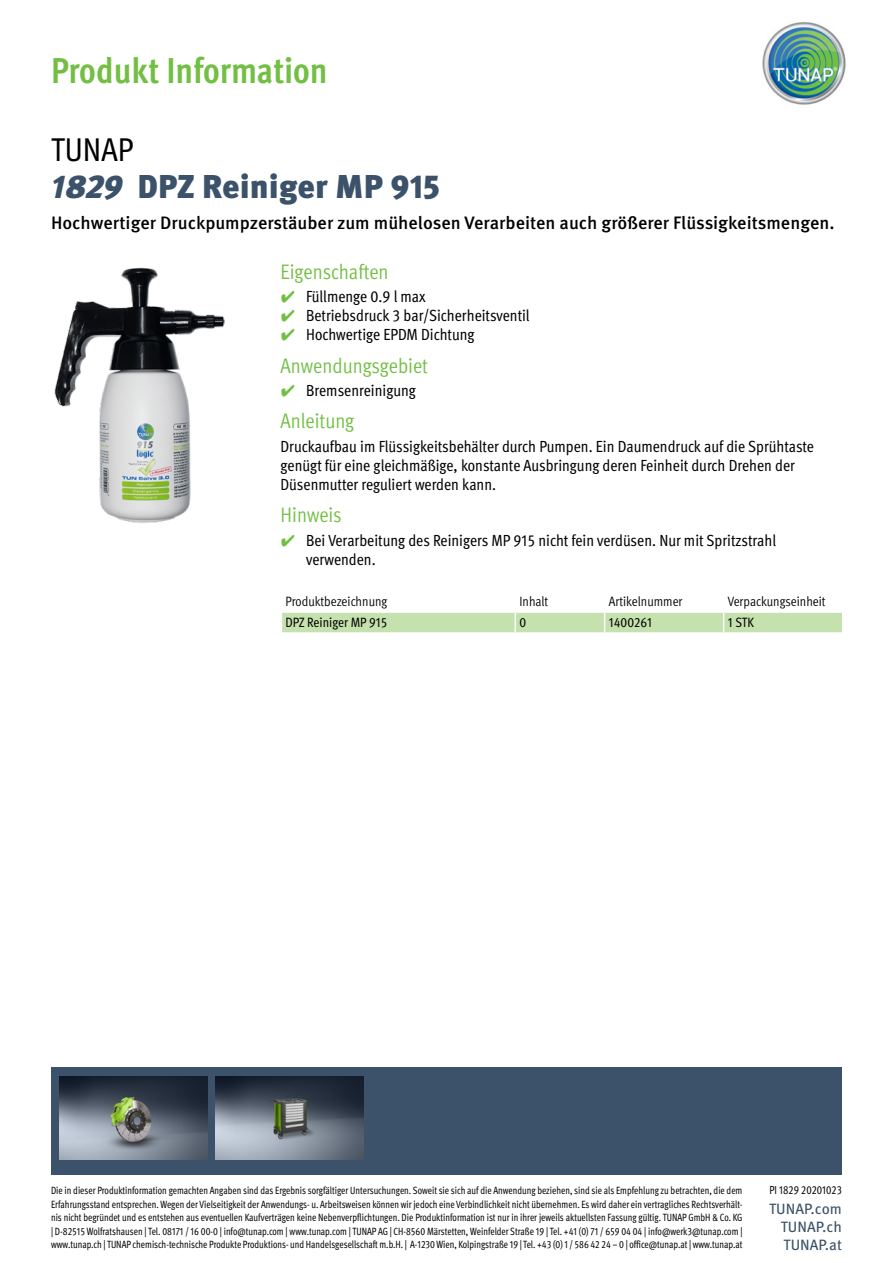
<style>
.page{position:relative;width:893px;height:1263px;background:#fff}
.page>*{position:absolute;margin:0;border:0;box-sizing:border-box;transform-origin:0 0}
.t1{font:700 condensed 36px "Meta Pro";color:#72bf44}
.t2{font:900 33px "Meta Pro";color:#3b526a}
.t3{font:condensed 33px "Meta Pro";color:#000}
.t4{font:condensed 21px "Meta Pro";color:#72bf44}
.t5{font:500 18px "Meta Pro";color:#000}
.t6{font:condensed 16.2px/19px "Meta Pro";color:#000}
.t7{font:15px/18px "Meta Pro";color:#3b526a;text-align:justify}
.t8{font:condensed 13.5px "Meta Pro";color:#000}
.t9{font:condensed 13.5px "Meta Pro";color:#000}
.t10{font:condensed 11.7px "Meta Pro";color:#000;scale:.92 1}
.t11{font:condensed 10.5px/13.5px "Meta Pro";color:#000;text-align:justify;scale:.92 1}
.s1{font-style:italic}
.s2{font-family:"Wuerth Global";font-stretch:normal;color:#72bf44}
</style>
<div class="page">
<img style="left:762px;top:21px;width:84px;height:84px">
<div style="left:51px;top:1068px;width:790px;height:107px;background:#3b526a"></div>
<img style="left:59px;top:1076px;width:148px;height:83px">
<img style="left:216px;top:1076px;width:148px;height:83px">
<img style="left:54px;top:267px;width:171px;height:256px">
<svg style="left:282px;top:612px;width:560px;height:21px;background:#c9e3b4"></svg>
<hr style="left:724px;top:632px;width:119px;height:2px;background:#fff">
<h1 class="t1" style="left:51px;top:43px;width:278px">Produkt Information</h1>
<h2 class="t3" style="left:51px;top:125px;width:84px">TUNAP</h2>
<h2 class="t2" style="left:51px;top:161px;width:390px"><span class="s1">1829</span> DPZ Reiniger MP 915</h2>
<h3 class="t5" style="left:51px;top:209px;width:785px">Hochwertiger Druckpumpzerstäuber zum mühelosen Verarbeiten auch größerer Flüssigkeitsmengen.</h3>
<h3 class="t4" style="left:281px;top:256px;width:109px">Eigenschaften</h3>
<h3 class="t6" style="left:281px;top:286px;width:146px"><span class="s2">✔</span> Füllmenge 0.9 l max</h3>
<h3 class="t6" style="left:281px;top:305px;width:250px"><span class="s2">✔</span> Betriebsdruck 3 bar/Sicherheitsventil</h3>
<h3 class="t6" style="left:281px;top:324px;width:195px"><span class="s2">✔</span> Hochwertige EPDM Dichtung</h3>
<h3 class="t4" style="left:281px;top:350px;width:149px">Anwendungsgebiet</h3>
<h3 class="t6" style="left:281px;top:380px;width:137px"><span class="s2">✔</span> Bremsenreinigung</h3>
<h3 class="t4" style="left:281px;top:406px;width:75px">Anleitung</h3>
<h3 class="t6" style="left:281px;top:435px;width:535px">Druckaufbau im Flüssigkeitsbehälter durch Pumpen. Ein Daumendruck auf die Sprühtaste genügt für eine gleichmäßige, konstante Ausbringung deren Feinheit durch Drehen der<br>Düsenmutter reguliert werden kann.</h3>
<h3 class="t4" style="left:281px;top:500px;width:63px">Hinweis</h3>
<h3 class="t6" style="left:306px;top:529px;width:471px;text-indent:-26px"><span class="s2">✔</span> Bei Verarbeitung des Reinigers MP 915 nicht fein verdüsen. Nur mit Spritzstrahl verwenden.</h3>
<p class="t8" style="left:286px;top:591px;width:103px">Produktbezeichnung</p>
<p class="t8" style="left:519px;top:591px;width:30px">Inhalt</p>
<p class="t8" style="left:609px;top:591px;width:75px">Artikelnummer</p>
<p class="t8" style="left:728px;top:591px;width:99px">Verpackungseinheit</p>
<p class="t9" style="left:286px;top:612px;width:103px">DPZ Reiniger MP 915</p>
<p class="t9" style="left:519px;top:612px;width:8px">0</p>
<p class="t9" style="left:609px;top:612px;width:45px">1400261</p>
<p class="t9" style="left:728px;top:612px;width:27px">1 STK</p>
<p class="t11" style="left:51px;top:1183px;width:753px">Die in dieser Produktinformation gemachten Angaben sind das Ergebnis sorgfältiger Untersuchungen. Soweit sie sich auf die Anwendung beziehen, sind sie als Empfehlung zu betrachten, die dem Erfahrungsstand entsprechen. Wegen der Vielseitigkeit der Anwendungs- u. Arbeitsweisen können wir jedoch eine Verbindlichkeit nicht übernehmen. Es wird daher ein vertragliches Rechtsverhält&shy;nis nicht begründet und es entstehen aus eventuellen Kaufverträgen keine Nebenverpflichtungen. Die Produktinformation ist nur in ihrer jeweils aktuellsten Fassung gültig. TUNAP GmbH &amp; Co. KG | D-82515 Wolfratshausen | Tel. 08171 / 16 00-0 | info@tunap.com | www.tunap.com | TUNAP AG | CH-8560 Märstetten, Weinfelder Straße 19 | Tel. +41 (0) 71 / 659 04 04 | info@werk3@tunap.com | www.tunap.ch | TUNAP chemisch-technische Produkte Produktions- und Handelsgesellschaft m.b.H. | A-1230 Wien, Kolpingstraße 19 | Tel. +43 (0) 1 / 586 42 24 – 0 | office@tunap.at | www.tunap.at</p>
<p class="t10" style="left:769px;top:1181px;width:80px">PI 1829 20201023</p>
<h3 class="t7" style="left:781px;top:1199px;width:63px;text-indent:-12px">TUNAP.com TUNAP.ch TUNAP.at</h3>
</div>
